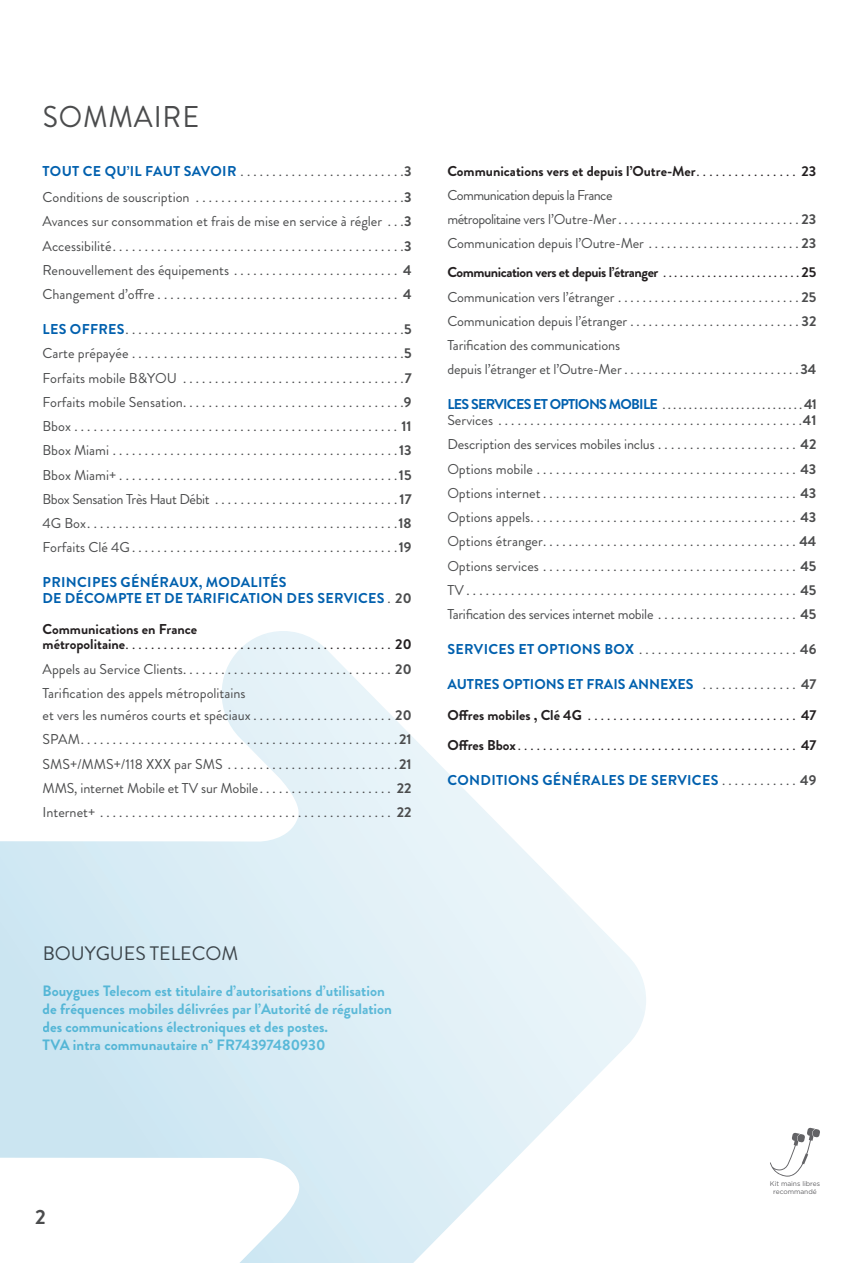
<style>
.page{position:relative;width:864px;height:1263px;background:#fff}
.page>*{position:absolute;margin:0;border:0;box-sizing:border-box;transform-origin:0 0}
.t1{font:30px "Brandon Grotesque";letter-spacing:.03em;color:#4b4c4d;scale:.95 1}
.t2{font:700 20.55px "Brandon Grotesque";color:#4b4c4d}
.t3{font:19.5px "Brandon Grotesque";color:#3c454b}
.t4{font:700 15px/18px "Brandon Grotesque";color:#58b8d7}
.t5{font:14.25px/24.3px "Brandon Grotesque";letter-spacing:-.01em;color:#4b4c4d}
.t6{font:14.25px/30.6px "Brandon Grotesque";color:#231f20}
.t7{font:14.25px/24.3px "Brandon Grotesque";letter-spacing:-.04em;color:#4b4c4d}
.t8{font:700 14.25px/15.8px "Brandon Grotesque";letter-spacing:.02em;color:#0160ae}
.t9{font:6.75px/8.1px "Gotham";letter-spacing:-.005em;color:#636366;text-align:center}
.s1{font-weight:700;color:#0160ae}
.s2{font-weight:700}
.s3{font-weight:400;color:#4b4c4d}
.s4{color:#4b4c4d}
.s5{font-weight:700;color:#231f20}
.s6{color:#231f20}
.s7{font-weight:700;color:#4b4c4d}
.s8{color:#3b454b}
.s9{color:#3d454b}
.s10{color:#3d464b}
.s11{color:#3e464b}
.s12{color:#3f464b}
.s13{color:#55b6d6}
.s14{color:#56b7d7}
.s15{color:#57b7d7}
.s16{color:#59b8d7}
.s17{color:#58b8d8}
.s18{color:#59b9d8}
.s19{color:#5bb9d8}
.s20{color:#5cb9d8}
.s21{color:#5db9d8}
.s22{color:#54b6d6}
</style>
<div class="page">
<svg style="left:0;top:631px;width:646px;height:632px"></svg>
<svg style="left:770px;top:1127px;width:49px;height:49px"></svg>
<div style="left:45px;top:946px;width:192px;height:14px;background:#d3e9f3"></div>
<div style="left:44px;top:986px;width:341px;height:15px;background:#d7ebf5"></div>
<div style="left:43px;top:1004px;width:349px;height:15px;background:#d6ebf5"></div>
<div style="left:43px;top:1022px;width:285px;height:15px;background:#d3e9f3"></div>
<div style="left:43px;top:1040px;width:281px;height:10px;background:#d2e9f3"></div>
<h1 class="t1" style="left:43px;top:106px;width:166px">SOMMAIRE</h1>
<p class="t5" style="left:43px;top:159px;width:370px;line-height:26.4px"><span class="s1">TOUT CE QU’IL FAUT SAVOIR</span> . . . . . . . . . . . . . . . . . . . . . . . . . .<span class="s2">3<br></span>Conditions de souscription . . . . . . . . . . . . . . . . . . . . . . . . . . . . . . . . .<span class="s2">3</span></p>
<p class="t5" style="left:43px;top:211px;width:370px;text-align:justify">Avances sur consommation et frais de mise en service à régler . . .<span class="s2">3<br></span>Accessibilité . . . . . . . . . . . . . . . . . . . . . . . . . . . . . . . . . . . . . . . . . . . . . .<span class="s2">3<br></span>Renouvellement des équipements . . . . . . . . . . . . . . . . . . . . . . . . . . <span class="s2">4<br></span>Changement d’offre . . . . . . . . . . . . . . . . . . . . . . . . . . . . . . . . . . . . . . <span class="s2">4</span></p>
<p class="t5" style="left:43px;top:319px;width:370px;text-align:justify"><span class="s1">LES OFFRES</span> . . . . . . . . . . . . . . . . . . . . . . . . . . . . . . . . . . . . . . . . . . . .<span class="s2">5<br></span>Carte prépayée . . . . . . . . . . . . . . . . . . . . . . . . . . . . . . . . . . . . . . . . . . .<span class="s2">5<br></span>Forfaits mobile B&amp;YOU . . . . . . . . . . . . . . . . . . . . . . . . . . . . . . . . . . .<span class="s2">7<br></span>Forfaits mobile Sensation . . . . . . . . . . . . . . . . . . . . . . . . . . . . . . . . . . .<span class="s2">9<br></span>Bbox . . . . . . . . . . . . . . . . . . . . . . . . . . . . . . . . . . . . . . . . . . . . . . . . . . . <span class="s2">11<br></span>Bbox Miami . . . . . . . . . . . . . . . . . . . . . . . . . . . . . . . . . . . . . . . . . . . . .<span class="s2">13<br></span>Bbox Miami+ . . . . . . . . . . . . . . . . . . . . . . . . . . . . . . . . . . . . . . . . . . . .<span class="s2">15<br></span>Bbox Sensation Très Haut Débit . . . . . . . . . . . . . . . . . . . . . . . . . . . . . <span class="s2">17<br></span>4G Box . . . . . . . . . . . . . . . . . . . . . . . . . . . . . . . . . . . . . . . . . . . . . . . . .<span class="s2">18<br></span>Forfaits Clé 4G . . . . . . . . . . . . . . . . . . . . . . . . . . . . . . . . . . . . . . . . . .<span class="s2">19</span></p>
<p class="t8" style="left:43px;top:576px;width:370px">PRINCIPES GÉNÉRAUX, MODALITÉS<br>DE DÉCOMPTE ET DE TARIFICATION DES SERVICES <span class="s3">.</span> <span class="s4">20</span></p>
<p class="t6" style="left:43px;top:623px;width:370px;line-height:15.8px"><span class="s2">Communications en France<br>métropolitaine</span> . . . . . . . . . . . . . . . . . . . . . . . . . . . . . . . . . . . . . . . . . . <span class="s2">20</span></p>
<p class="t5" style="left:43px;top:658px;width:370px">Appels au Service Clients . . . . . . . . . . . . . . . . . . . . . . . . . . . . . . . . . <span class="s2">20<br></span>Tarification des appels métropolitains</p>
<p class="t5" style="left:43px;top:705px;width:370px;text-align:justify">et vers les numéros courts et spéciaux . . . . . . . . . . . . . . . . . . . . . . <span class="s2">20<br></span>SPAM . . . . . . . . . . . . . . . . . . . . . . . . . . . . . . . . . . . . . . . . . . . . . . . . . . <span class="s2">21<br></span>SMS+/MMS+/118 XXX par SMS . . . . . . . . . . . . . . . . . . . . . . . . . . . <span class="s2">21<br></span>MMS, internet Mobile et TV sur Mobile . . . . . . . . . . . . . . . . . . . . . <span class="s2">22<br></span>Internet+ . . . . . . . . . . . . . . . . . . . . . . . . . . . . . . . . . . . . . . . . . . . . . . <span class="s2">22</span></p>
<p class="t7" style="left:447px;top:161px;width:370px"><span class="s5">Communications vers et depuis l’Outre-Mer</span> <span class="s6">. . . . . . . . . . . . . . . .</span> <span class="s5">23<br></span>Communication depuis la France<br>métropolitaine vers l’Outre-Mer . . . . . . . . . . . . . . . . . . . . . . . . . . . . . . <span class="s2">23<br></span>Communication depuis l’Outre-Mer . . . . . . . . . . . . . . . . . . . . . . . . . <span class="s2">23</span></p>
<p class="t5" style="left:447px;top:262px;width:370px"><span class="s5">Communication vers et depuis l’étranger</span> <span class="s6">. . . . . . . . . . . . . . . . . . . . . . . . .</span> <span class="s5">25<br></span>Communication vers l’étranger . . . . . . . . . . . . . . . . . . . . . . . . . . . . . . <span class="s2">25<br></span>Communication depuis l’étranger . . . . . . . . . . . . . . . . . . . . . . . . . . . . <span class="s2">32<br></span>Tarification des communications<br>depuis l’étranger et l’Outre-Mer . . . . . . . . . . . . . . . . . . . . . . . . . . . . .<span class="s2">34</span></p>
<p class="t5" style="left:447px;top:398px;width:371px;line-height:15.8px"><span class="s1">LES SERVICES ET OPTIONS MOBILE</span> . . . . . . . . . . . . . . . . . . . . . . . . . . . <span class="s2">41<br></span>Services . . . . . . . . . . . . . . . . . . . . . . . . . . . . . . . . . . . . . . . . . . . . . . . .<span class="s2">41</span></p>
<p class="t5" style="left:447px;top:434px;width:370px;text-align:justify">Description des services mobiles inclus . . . . . . . . . . . . . . . . . . . . . . <span class="s2">42<br></span>Options mobile . . . . . . . . . . . . . . . . . . . . . . . . . . . . . . . . . . . . . . . . . <span class="s2">43<br></span>Options internet . . . . . . . . . . . . . . . . . . . . . . . . . . . . . . . . . . . . . . . . <span class="s2">43<br></span>Options appels . . . . . . . . . . . . . . . . . . . . . . . . . . . . . . . . . . . . . . . . . . <span class="s2">43<br></span>Options étranger . . . . . . . . . . . . . . . . . . . . . . . . . . . . . . . . . . . . . . . . <span class="s2">44<br></span>Options services . . . . . . . . . . . . . . . . . . . . . . . . . . . . . . . . . . . . . . . . <span class="s2">45<br></span>TV . . . . . . . . . . . . . . . . . . . . . . . . . . . . . . . . . . . . . . . . . . . . . . . . . . . . <span class="s2">45<br></span>Tarification des services internet mobile . . . . . . . . . . . . . . . . . . . . . . <span class="s2">45</span></p>
<p class="t5" style="left:447px;top:639px;width:370px"><span class="s1">SERVICES ET OPTIONS BOX</span> . . . . . . . . . . . . . . . . . . . . . . . . . <span class="s2">46</span></p>
<p class="t6" style="left:447px;top:671px;width:370px;text-align:justify"><span class="s1">AUTRES OPTIONS ET FRAIS ANNEXES</span> <span class="s4">. . . . . . . . . . . . . . .</span> <span class="s7">47<br></span><span class="s2">Offres mobiles , Clé 4G</span> . . . . . . . . . . . . . . . . . . . . . . . . . . . . . . . . . <span class="s2">47<br>Offres Bbox</span> . . . . . . . . . . . . . . . . . . . . . . . . . . . . . . . . . . . . . . . . . . . . <span class="s2">47</span></p>
<p class="t8" style="left:447px;top:774px;width:370px">CONDITIONS GÉNÉRALES DE SERVICES <span class="s3">. . . . . . . . . . . .</span> <span class="s4">49</span></p>
<h3 class="t3" style="left:43px;top:946px;width:197px"><span class="s8">BO</span>UYGU<span class="s9">ES</span> <span class="s10">TEL</span><span class="s11">ECO</span><span class="s12">M</span></h3>
<p class="t4" style="left:43px;top:984px;width:351px"><span class="s13">Bouygu</span><span class="s14">es Telec</span><span class="s15">om est</span> titulai<span class="s16">re d</span><span class="s17">’a</span><span class="s18">utoris</span><span class="s19">ations</span> <span class="s20">d’utilisati</span><span class="s21">on </span><span class="s22">de</span> <span class="s13">fréquen</span><span class="s14">ces m</span><span class="s15">obiles</span> délivrée<span class="s16">s pa</span><span class="s17">r</span> <span class="s18">l’Auto</span><span class="s19">rité de</span> <span class="s20">régulati</span><span class="s21">on </span><span class="s22">des co</span><span class="s13">mmun</span><span class="s14">icatio</span><span class="s15">ns élect</span>roniqu<span class="s16">es e</span><span class="s17">t de</span><span class="s18">s po</span><span class="s19">stes.<br></span><span class="s22">TVA in</span><span class="s13">tra comm</span><span class="s14">unau</span><span class="s15">taire</span> n° FR7<span class="s16">4397</span><span class="s17">48</span><span class="s18">09</span><span class="s19">30</span></p>
<h2 class="t2" style="left:35px;top:1209px;width:12px">2</h2>
<p class="t9" style="left:769px;top:1180px;width:52px">Kit mains libres recommandé</p>
</div>
